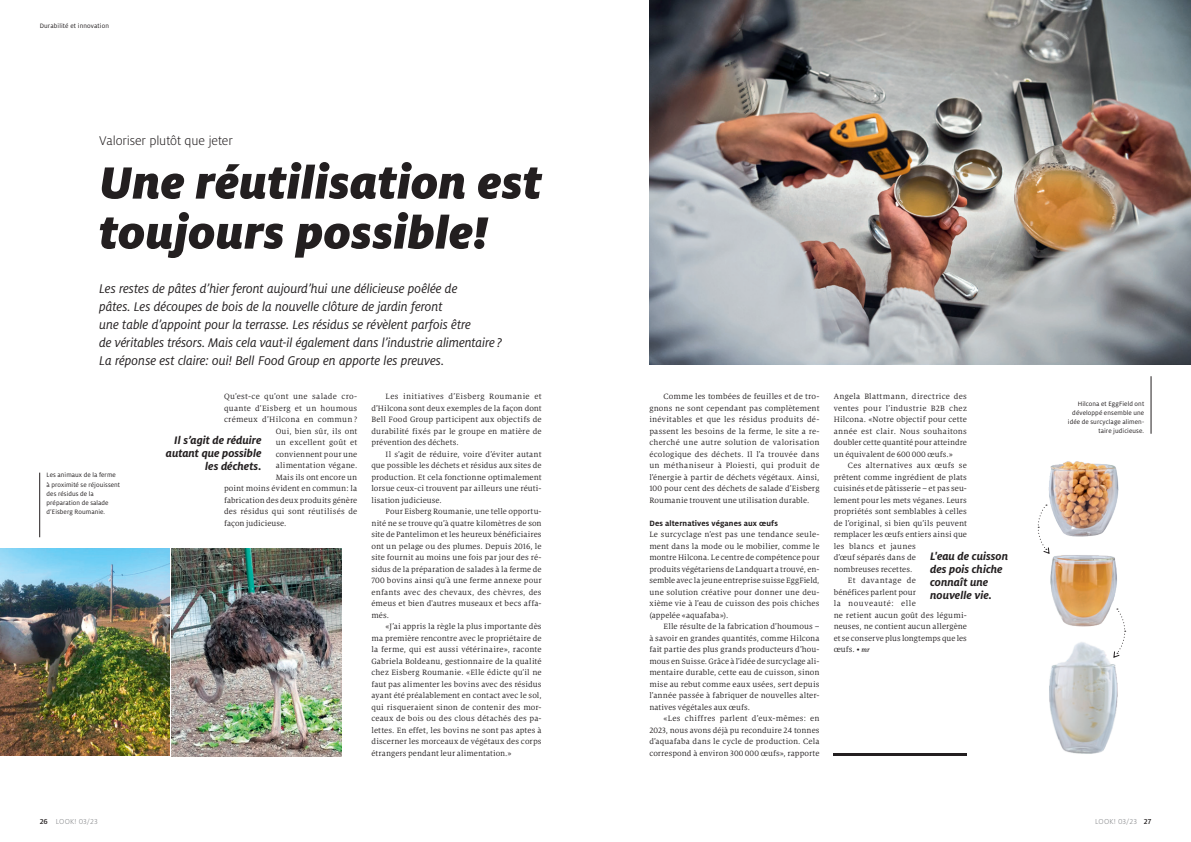
<style>
.page{position:relative;width:1191px;height:842px;background:#fff}
.page>*{position:absolute;margin:0;border:0;box-sizing:border-box;transform-origin:0 0}
.t1{font:italic 900 50px/50px "Milo Pro";color:#231f20}
.t2{font:italic 14px/18px "Milo Pro";letter-spacing:-.01em;color:#231f20}
.t3{font:300 14px "Milo Pro";letter-spacing:-.01em;color:#231f20}
.t4{font:italic 700 12px/13px "Milo Pro";letter-spacing:-.005em;color:#231f20}
.t5{font:8.5px/11.5px "Milo Serif Pro";letter-spacing:.015em;color:#231f20;text-align:justify}
.t6{font:8.5px "Milo Serif Pro";letter-spacing:.035em;color:#231f20}
.t7{font:700 8.5px "Milo Pro";letter-spacing:.01em;color:#231f20}
.t8{font:8.5px "Milo Serif Pro";letter-spacing:.055em;color:#231f20}
.t9{font:8.5px "Milo Serif Pro";letter-spacing:.045em;color:#231f20}
.t10{font:300 8px "Milo Pro";letter-spacing:.025em;color:#808285}
.t11{font:7px/9px "Milo Pro";letter-spacing:.01em;color:#231f20}
.s1{font-weight:500;font-style:italic;font-size:7px}
.s2{font-weight:500;color:#231f20}
</style>
<div class="page">
<img style="left:1037px;top:461px;width:82px;height:73px">
<img style="left:1039px;top:534px;width:86px;height:93px">
<img style="left:1049px;top:628px;width:78px;height:126px">
<img style="left:649px;top:0;width:542px;height:365px">
<img style="left:171px;top:549px;width:171px;height:207px">
<img style="left:0;top:549px;width:169px;height:207px">
<hr style="left:833px;top:754px;width:134px;height:2px;background:#231f20">
<hr style="left:39px;top:473px;width:1px;height:64px;background:#231f20">
<hr style="left:1150px;top:376px;width:1px;height:58px;background:#231f20">
<p class="t11" style="left:40px;top:22px;width:71px">Durabilité et innovation</p>
<h2 class="t3" style="left:99px;top:133px;width:135px">Valoriser plutôt que jeter</h2>
<h1 class="t1" style="left:99px;top:157px;width:444px">Une réutilisation est toujours possible!</h1>
<p class="t2" style="left:99px;top:280px;width:404px">Les restes de pâtes d’hier feront aujourd’hui une délicieuse poêlée de<br>pâtes. Les découpes de bois de la nouvelle clôture de jardin feront<br>une table d’appoint pour la terrasse. Les résidus se révèlent parfois être<br>de véritables trésors. Mais cela vaut-il également dans l’industrie alimentaire ?<br>La réponse est claire: oui! Bell Food Group en apporte les preuves.</p>
<p class="t6" style="left:224px;top:392px;width:135px">Qu’est-ce qu’ont une salade cro-</p>
<p class="t6" style="left:224px;top:403px;width:135px">quante d’Eisberg et un houmous</p>
<p class="t6" style="left:224px;top:415px;width:135px">crémeux d’Hilcona en commun ?</p>
<p class="t5" style="left:276px;top:425px;width:83px">Oui, bien sûr, ils ont</p>
<p class="t5" style="left:276px;top:437px;width:83px">un excellent goût et</p>
<p class="t5" style="left:276px;top:448px;width:83px">conviennent pour une</p>
<p class="t5" style="left:276px;top:460px;width:83px">alimentation végane.</p>
<p class="t5" style="left:276px;top:471px;width:83px">Mais ils ont encore un</p>
<p class="t5" style="left:224px;top:483px;width:135px">point moins évident en commun: la</p>
<p class="t5" style="left:224px;top:494px;width:135px">fabrication des deux produits génère</p>
<p class="t5" style="left:224px;top:506px;width:135px">des résidus qui sont réutilisés de</p>
<p class="t5" style="left:224px;top:517px;width:64px">façon judicieuse.</p>
<p class="t5" style="left:371px;top:391px;width:172px;text-indent:14px">Les initiatives d’Eisberg Roumanie et d’Hilcona sont deux exemples de la façon dont Bell Food Group participent aux objectifs de durabilité fixés par le groupe en matière de prévention des déchets.</p>
<p class="t5" style="left:371px;top:448px;width:172px;text-indent:14px">Il s’agit de réduire, voire d’éviter autant que possible les déchets et résidus aux sites de production. Et cela fonctionne optimalement lorsue ceux-ci trouvent par ailleurs une réuti&shy;lisation judicieuse.</p>
<p class="t5" style="left:371px;top:506px;width:172px;text-indent:14px">Pour Eisberg Roumanie, une telle opportu&shy;nité ne se trouve qu’à quatre kilomètres de son site de Pantelimon et les heureux bénéficiaires ont un pelage ou des plumes. Depuis 2016, le site fournit au moins une fois par jour des ré&shy;sidus de la préparation de salades à la ferme de 700 bovins ainsi qu'à une ferme annexe pour enfants avec des chevaux, des chèvres, des émeus et bien d'autres museaux et becs affa&shy;més.</p>
<p class="t5" style="left:371px;top:621px;width:172px;text-indent:14px">«J’ai appris la règle la plus importante dès ma première rencontre avec le propriétaire de la ferme, qui est aussi vétérinaire», raconte Gabriela Boldeanu, gestionnaire de la qualité chez Eisberg Roumanie. «Elle édicte qu’il ne faut pas alimenter les bovins avec des résidus ayant été préalablement en contact avec le sol, qui risqueraient sinon de contenir des mor&shy;ceaux de bois ou des clous détachés des pa&shy;lettes. En effet, les bovins ne sont pas aptes à discerner les morceaux de végétaux des corps étrangers pendant leur alimentation.»</p>
<h3 class="t4" style="left:166px;top:434px;width:97px;text-align:right">Il s’agit de réduire autant que possible les déchets.</h3>
<p class="t11" style="left:47px;top:471px;width:75px">Les animaux de la ferme à proximité se réjouissent des résidus de la préparation de salade d’Eisberg Roumanie.</p>
<p class="t5" style="left:649px;top:391px;width:172px;text-indent:14px">Comme les tombées de feuilles et de tro&shy;gnons ne sont cependant pas complètement inévitables et que les résidus produits dé&shy;passent les besoins de la ferme, le site a re&shy;cherché une autre solution de valorisation écologique des déchets. Il l’a trouvée dans un méthaniseur à Ploiesti, qui produit de l’énergie à partir de déchets végétaux. Ainsi, 100 pour cent des déchets de salade d’Eisberg Roumanie trouvent une utilisation durable.</p>
<p class="t7" style="left:649px;top:518px;width:130px">Des alternatives véganes aux œufs</p>
<p class="t5" style="left:649px;top:529px;width:172px">Le surcyclage n’est pas une tendance seule&shy;ment dans la mode ou le mobilier, comme le montre Hilcona. Le centre de compétence pour produits végétariens de Landquart a trouvé, en&shy;semble avec la jeune entreprise suisse EggField, une solution créative pour donner une deu&shy;xième vie à l’eau de cuisson des pois chiches (appelée «aquafaba»).</p>
<p class="t5" style="left:649px;top:621px;width:172px;text-indent:14px">Elle résulte de la fabrication d’houmous – à savoir en grandes quantités, comme Hilcona fait partie des plus grands producteurs d’hou&shy;mous en Suisse. Grâce à l’idée de surcyclage ali&shy;mentaire durable, cette eau de cuisson, sinon mise au rebut comme eaux usées, sert depuis l’année passée à fabriquer de nouvelles alter&shy;natives végétales aux œufs.</p>
<p class="t5" style="left:649px;top:713px;width:172px;text-indent:14px">«Les chiffres parlent d’eux-mêmes: en 2023, nous avons déjà pu reconduire 24 tonnes d’aquafaba dans le cycle de production. Cela correspond à environ 300000 œufs», rapporte</p>
<p class="t5" style="left:833px;top:391px;width:135px">Angela Blattmann, directrice des ventes pour l’industrie B2B chez Hilcona. «Notre objectif pour cette année est clair. Nous souhaitons doubler cette quantité pour atteindre un équivalent de 600000 œufs.»</p>
<p class="t6" style="left:848px;top:461px;width:121px">Ces alternatives aux œufs se</p>
<p class="t5" style="left:833px;top:471px;width:135px">prêtent comme ingrédient de plats</p>
<p class="t5" style="left:833px;top:483px;width:135px">cuisinés et de pâtisserie – et pas seu-</p>
<p class="t5" style="left:833px;top:494px;width:135px">lement pour les mets véganes. Leurs</p>
<p class="t5" style="left:833px;top:506px;width:135px">propriétés sont semblables à celles</p>
<p class="t5" style="left:833px;top:517px;width:135px">de l’original, si bien qu’ils peuvent</p>
<p class="t5" style="left:833px;top:529px;width:135px">remplacer les œufs entiers ainsi que</p>
<p class="t6" style="left:833px;top:541px;width:84px">les blancs et jaunes</p>
<p class="t5" style="left:833px;top:552px;width:84px">d’œuf séparés dans de</p>
<p class="t5" style="left:833px;top:563px;width:80px">nombreuses recettes.</p>
<p class="t9" style="left:848px;top:576px;width:70px">Et davantage de</p>
<p class="t5" style="left:833px;top:586px;width:84px">bénéfices parlent pour</p>
<p class="t8" style="left:833px;top:599px;width:84px">la nouveauté: elle</p>
<p class="t5" style="left:833px;top:609px;width:135px">ne retient aucun goût des légumi-</p>
<p class="t5" style="left:833px;top:621px;width:135px">neuses, ne contient aucun allergène</p>
<p class="t5" style="left:833px;top:632px;width:135px">et se conserve plus longtemps que les</p>
<p class="t5" style="left:833px;top:644px;width:38px">œufs. • <span class="s1">mr</span></p>
<h3 class="t4" style="left:930px;top:550px;width:79px">L'eau de cuisson des pois chiche connaît une nouvelle vie.</h3>
<p class="t11" style="left:1068px;top:400px;width:78px;text-align:right">Hilcona et EggField ont développé ensemble une idée de surcyclage alimen&shy;taire judicieuse.</p>
<p class="t10" style="left:40px;top:817px;width:59px"><span class="s2">26</span> LOOK! 03/23</p>
<p class="t10" style="left:1095px;top:817px;width:58px">LOOK! 03/23 <span class="s2">27</span></p>
</div>
